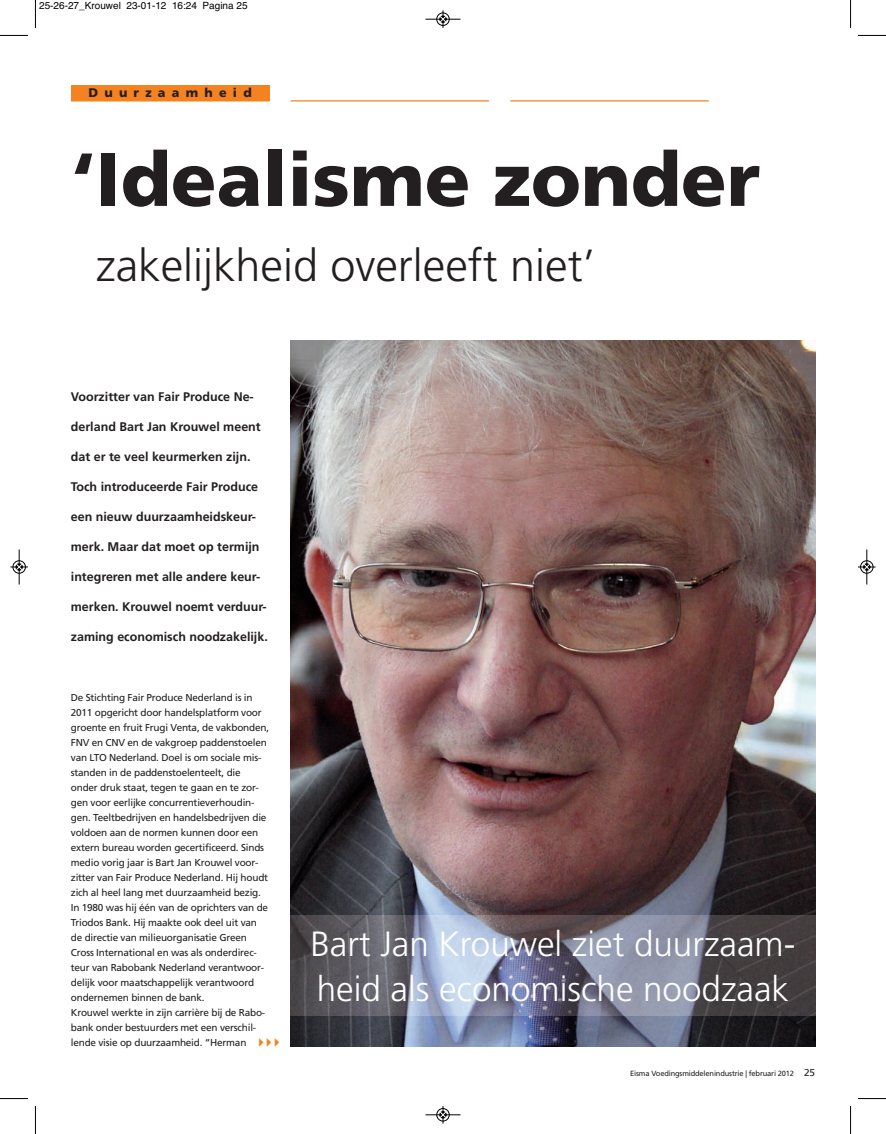
<style>
.page{position:relative;width:886px;height:1134px;background:#fff}
.page>*{position:absolute;margin:0;border:0;box-sizing:border-box;transform-origin:0 0}
.t1{font:900 75px "Frutiger";color:#231f20}
.t2{font:300 45px "Frutiger";color:#231f20}
.t3{font:300 35px/45px "Frutiger";color:#fff}
.t4{font:700 12.5px "Frutiger";color:#231f20}
.t5{font:900 12.5px "Frutiger";letter-spacing:.5em;color:#231f20}
.t6{font:10px/15px "Frutiger";letter-spacing:-.02em;color:#231f20}
.t7{font:10px "Helvetica";color:#000}
.t8{font:7.5px "Frutiger";letter-spacing:-.02em;color:#231f20}
.s1{font-family:"European Pi Three";color:#f58220}
.s2{font-size:10px}
</style>
<div class="page">
<hr style="left:291px;top:100px;width:198px;height:1px;background:#f58220">
<hr style="left:510px;top:100px;width:199px;height:1px;background:#f58220">
<div style="left:71px;top:86px;width:198px;height:15px;background:#f58220"></div>
<img style="left:291px;top:341px;width:524px;height:705px">
<img style="left:291px;top:915px;width:524px;height:101px">
<svg style="left:35px;top:0;width:1px;height:28px"></svg>
<svg style="left:0;top:35px;width:28px;height:1px"></svg>
<svg style="left:850px;top:0;width:1px;height:28px"></svg>
<svg style="left:858px;top:35px;width:28px;height:1px"></svg>
<svg style="left:35px;top:1106px;width:1px;height:28px"></svg>
<svg style="left:0;top:1098px;width:28px;height:1px"></svg>
<svg style="left:850px;top:1106px;width:1px;height:28px"></svg>
<svg style="left:858px;top:1098px;width:28px;height:1px"></svg>
<div style="left:436px;top:13px;width:14px;height:13px;border:1px solid #fff;border-radius:50%"></div>
<hr style="left:425px;top:19px;width:35px;height:1px;background:#000">
<div style="left:437px;top:13px;width:12px;height:13px;border:1px solid #000;border-radius:50%"></div>
<svg style="left:440px;top:10px;width:6px;height:18px"></svg>
<div style="left:436px;top:1108px;width:14px;height:13px;border:1px solid #fff;border-radius:50%"></div>
<hr style="left:425px;top:1114px;width:35px;height:1px;background:#000">
<div style="left:437px;top:1108px;width:12px;height:13px;border:1px solid #000;border-radius:50%"></div>
<svg style="left:440px;top:1106px;width:6px;height:17px"></svg>
<div style="left:13px;top:560px;width:13px;height:14px;border:1px solid #fff;border-radius:50%"></div>
<hr style="left:19px;top:549px;width:1px;height:35px;background:#000">
<div style="left:13px;top:561px;width:13px;height:12px;border:1px solid #000;border-radius:50%"></div>
<svg style="left:10px;top:564px;width:18px;height:6px"></svg>
<div style="left:860px;top:560px;width:13px;height:14px;border:1px solid #fff;border-radius:50%"></div>
<hr style="left:866px;top:549px;width:1px;height:35px;background:#000">
<div style="left:860px;top:561px;width:13px;height:12px;border:1px solid #000;border-radius:50%"></div>
<svg style="left:858px;top:564px;width:17px;height:6px"></svg>
<p class="t7" style="left:39px;top:0;width:210px">25-26-27_Krouwel 23-01-12 16:24 Pagina 25</p>
<p class="t5" style="left:89px;top:87px;width:165px">Duurzaamheid</p>
<p class="t1" style="left:71px;top:148px;width:691px">‘Idealisme zonder</p>
<p class="t2" style="left:96px;top:246px;width:501px">zakelijkheid overleeft niet’</p>
<p class="t4" style="left:71px;top:392px;width:184px">Voorzitter van Fair Produce Ne-</p>
<p class="t4" style="left:71px;top:422px;width:191px">derland Bart Jan Krouwel meent</p>
<p class="t4" style="left:71px;top:452px;width:181px">dat er te veel keurmerken zijn.</p>
<p class="t4" style="left:71px;top:482px;width:189px">Toch introduceerde Fair Produce</p>
<p class="t4" style="left:71px;top:512px;width:187px">een nieuw duurzaamheidskeur-</p>
<p class="t4" style="left:71px;top:542px;width:190px">merk. Maar dat moet op termijn</p>
<p class="t4" style="left:71px;top:572px;width:191px">integreren met alle andere keur-</p>
<p class="t4" style="left:71px;top:602px;width:197px">merken. Krouwel noemt verduur-</p>
<p class="t4" style="left:71px;top:632px;width:198px">zaming economisch noodzakelijk.</p>
<p class="t6" style="left:71px;top:691px;width:210px">De Stichting Fair Produce Nederland is in<br>2011 opgericht door handelsplatform voor groente en fruit Frugi Venta, de vakbonden, FNV en CNV en de vakgroep paddenstoelen van LTO Nederland. Doel is om sociale mis&shy;standen in de paddenstoelenteelt, die<br>onder druk staat, tegen te gaan en te zor-<br>gen voor eerlijke concurrentieverhoudin-<br>gen. Teeltbedrijven en handelsbedrijven die voldoen aan de normen kunnen door een extern bureau worden gecertificeerd. Sinds medio vorig jaar is Bart Jan Krouwel voor&shy;zitter van Fair Produce Nederland. Hij houdt zich al heel lang met duurzaamheid bezig.<br>In 1980 was hij één van de oprichters van de Triodos Bank. Hij maakte ook deel uit van<br>de directie van milieuorganisatie Green<br>Cross International en was als onderdirec-<br>teur van Rabobank Nederland verantwoor&shy;delijk voor maatschappelijk verantwoord ondernemen binnen de bank.<br>Krouwel werkte in zijn carrière bij de Rabo&shy;bank onder bestuurders met een verschil&shy;lende visie op duurzaamheid. “Herman <span class="s1">- - -</span></p>
<p class="t3" style="left:310px;top:923px;width:486px">Bart Jan Krouwel ziet duurzaam&shy;heid als economische noodzaak</p>
<p class="t8" style="left:630px;top:1070px;width:186px">Eisma Voedingsmiddelenindustrie | februari 2012 <span class="s2">25</span></p>
</div>
